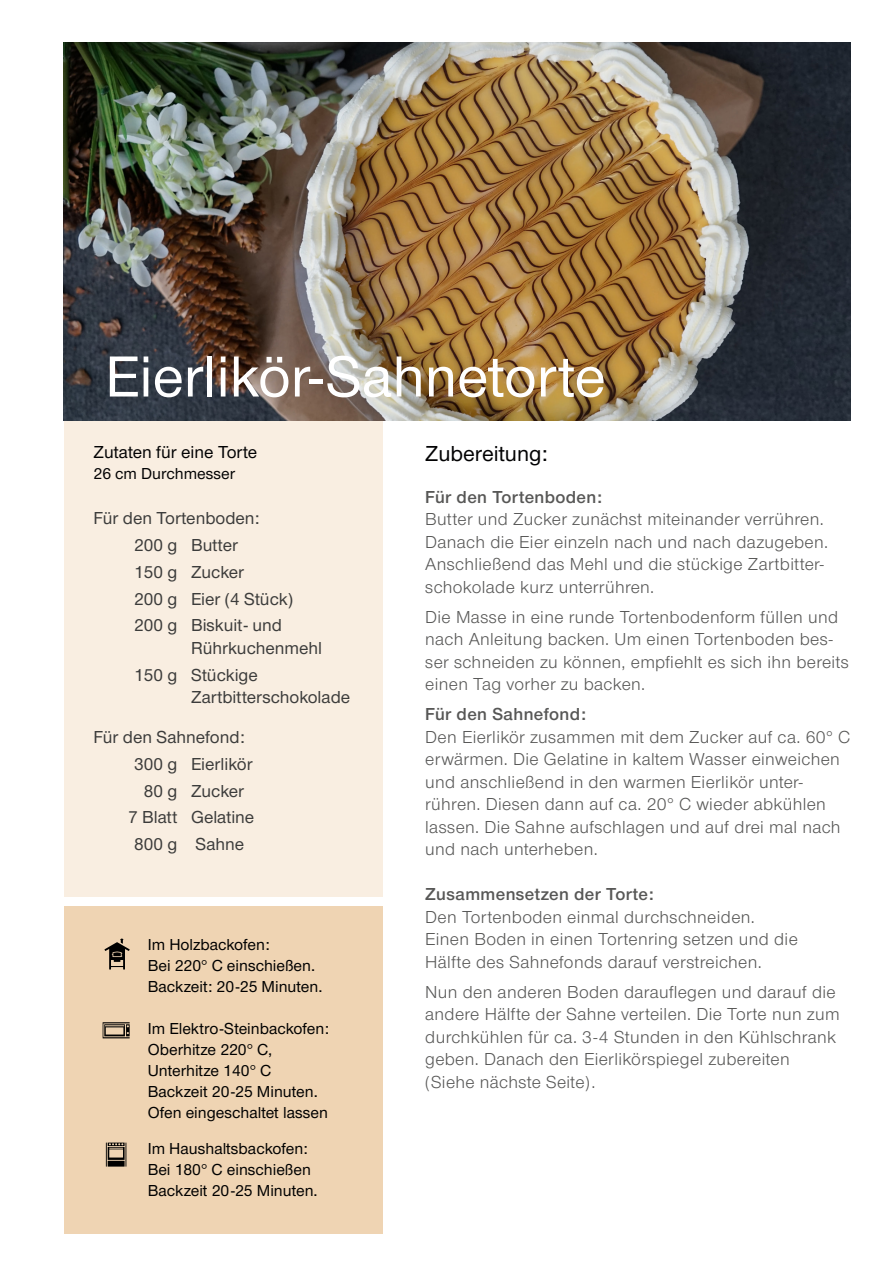
<style>
.page{position:relative;width:893px;height:1263px;background:#fff}
.page>*{position:absolute;margin:0;border:0;box-sizing:border-box;transform-origin:0 0}
.t1{font:500 60px "Nimbus San Nov";color:#fff}
.t2{font:500 22.5px "Nimbus San Nov";color:#020203}
.t3{font:18px/22.5px "Nimbus San Nov";letter-spacing:.02em;color:#575756}
.t4{font:500 18px/26.7px "Nimbus San Nov";color:#3c3c3b}
.t5{font:18px "Nimbus San Nov Sem Bol";letter-spacing:.02em;color:#575756}
.t6{font:500 18px "Nimbus San Nov";color:#020203}
.t7{font:500 16.5px/21px "Nimbus San Nov";color:#000}
.t8{font:500 16.5px "Nimbus San Nov";color:#020203}
</style>
<div class="page">
<img style="left:64px;top:43px;width:786px;height:378px">
<div style="left:64px;top:421px;width:319px;height:475px;background:#f9eee1"></div>
<div style="left:64px;top:907px;width:319px;height:327px;background:#efd4b3"></div>
<svg style="left:104px;top:938px;width:26px;height:31px"></svg>
<svg style="left:103px;top:1022px;width:27px;height:16px"></svg>
<svg style="left:106px;top:1142px;width:20px;height:24px"></svg>
<h1 class="t1" style="left:105px;top:341px;width:502px">Eierlikör-Sahnetorte</h1>
<p class="t6" style="left:94px;top:441px;width:165px">Zutaten für eine Torte</p>
<p class="t8" style="left:94px;top:464px;width:143px">26 cm Durchmesser</p>
<p class="t4" style="left:134px;top:505px;width:160px;text-indent:-41px">Für den Tortenboden:<br>200 g Butter<br>150 g Zucker<br>200 g Eier (4 Stück)<br>200 g Biskuit- und</p>
<p class="t4" style="left:134px;top:634px;width:189px;text-indent:57px">Rührkuchenmehl<br>150 g Stückige</p>
<p class="t4" style="left:191px;top:684px;width:161px">Zartbitterschokolade</p>
<p class="t4" style="left:94px;top:724px;width:153px">Für den Sahnefond:</p>
<p class="t4" style="left:134px;top:750px;width:120px">300 g Eierlikör</p>
<p class="t4" style="left:144px;top:777px;width:102px">80 g Zucker</p>
<p class="t4" style="left:128px;top:804px;width:128px">7 Blatt Gelatine</p>
<p class="t4" style="left:134px;top:831px;width:111px">800 g Sahne</p>
<p class="t7" style="left:148px;top:933px;width:176px">Im Holzbackofen:<br>Bei 220° C einschießen.<br>Backzeit: 20-25 Minuten.</p>
<p class="t7" style="left:148px;top:1018px;width:183px">Im Elektro-Steinbackofen:<br>Oberhitze 220° C,<br>Unterhitze 140° C<br>Backzeit 20-25 Minuten.<br>Ofen eingeschaltet lassen</p>
<p class="t7" style="left:148px;top:1137px;width:171px">Im Haushaltsbackofen:<br>Bei 180° C einschießen<br>Backzeit 20-25 Minuten.</p>
<p class="t2" style="left:425px;top:440px;width:124px">Zubereitung:</p>
<p class="t5" style="left:425px;top:486px;width:179px">Für den Tortenboden:</p>
<p class="t3" style="left:425px;top:508px;width:404px">Butter und Zucker zunächst miteinander verrühren.<br>Danach die Eier einzeln nach und nach dazugeben.<br>Anschließend das Mehl und die stückige Zartbitter&shy;schokolade kurz unterrühren.</p>
<p class="t3" style="left:425px;top:606px;width:425px">Die Masse in eine runde Tortenbodenform füllen und nach Anleitung backen. Um einen Tortenboden bes&shy;ser schneiden zu können, empfiehlt es sich ihn bereits einen Tag vorher zu backen.</p>
<p class="t5" style="left:425px;top:704px;width:162px">Für den Sahnefond:</p>
<p class="t3" style="left:425px;top:726px;width:426px">Den Eierlikör zusammen mit dem Zucker auf ca. 60° C erwärmen. Die Gelatine in kaltem Wasser einweichen und anschließend in den warmen Eierlikör unter&shy;rühren. Diesen dann auf ca. 20° C wieder abkühlen lassen. Die Sahne aufschlagen und auf drei mal nach und nach unterheben.</p>
<p class="t5" style="left:425px;top:884px;width:230px">Zusammensetzen der Torte:</p>
<p class="t3" style="left:425px;top:906px;width:374px">Den Tortenboden einmal durchschneiden.<br>Einen Boden in einen Tortenring setzen und die<br>Hälfte des Sahnefonds darauf verstreichen.</p>
<p class="t3" style="left:425px;top:981px;width:416px">Nun den anderen Boden darauflegen und darauf die andere Hälfte der Sahne verteilen. Die Torte nun zum durchkühlen für ca. 3-4 Stunden in den Kühlschrank geben. Danach den Eierlikörspiegel zubereiten (Siehe nächste Seite).</p>
</div>
